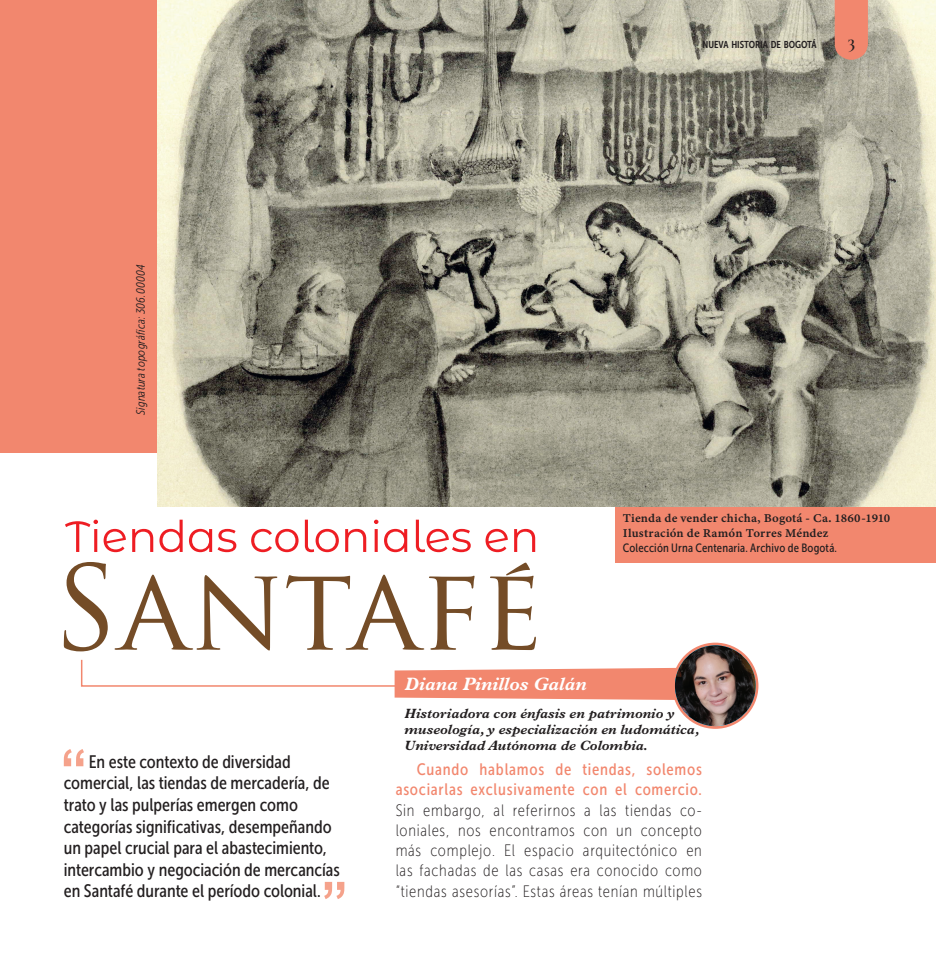
<style>
.page{position:relative;width:936px;height:970px;background:#fff}
.page>*{position:absolute;margin:0;border:0;box-sizing:border-box;transform-origin:0 0}
.t1{font:600 18.75px "Cormorant";color:#231f20}
.t2{font:18px/21.6px "Museo Sans Condensed 500";color:#231f20}
.t3{font:italic 700 18px "Plantin Std";color:#fff}
.t4{font:16.5px/20.2px "Museo Sans Condensed 100";letter-spacing:.045em;color:#231f20;text-align:justify}
.t5{font:16.5px/20.2px "Museo Sans Condensed 500";letter-spacing:.045em;color:#f2876e;text-align:right}
.t6{font:italic 700 13.5px/16.2px "Plantin Std";color:#231f20}
.t7{font:12px/15px "Minion Variable Concept";letter-spacing:.01em;color:#231f20}
.t8{font:12px "Museo Sans Condensed 500";letter-spacing:.015em;color:#231f20}
.t9{font:italic 12px "Museo Sans Condensed 300";letter-spacing:.015em;color:#231f20}
.t10{font:10.05px "Museo Sans Condensed 700";color:#231f20}
</style>
<div class="page">
<div style="left:615px;top:495px;width:320px;height:67px;background:#f2876e"></div>
<div style="left:0;top:0;width:935px;height:452px;background:#f2876e"></div>
<img style="left:157px;top:0;width:778px;height:506px">
<svg style="left:81px;top:658px;width:602px;height:42px"></svg>
<svg style="left:673px;top:644px;width:84px;height:83px"></svg>
<div style="left:672px;top:642px;width:86px;height:86px;border:3px solid #f2876e;border-radius:50%"></div>
<svg style="left:65px;top:519px;width:33px;height:33px"></svg>
<hr style="left:94px;top:529px;width:3px;height:23px;background:#ee1d23">
<svg style="left:104px;top:529px;width:22px;height:23px"></svg>
<svg style="left:132px;top:529px;width:21px;height:23px"></svg>
<svg style="left:159px;top:519px;width:24px;height:33px"></svg>
<svg style="left:189px;top:529px;width:47px;height:23px"></svg>
<svg style="left:251px;top:529px;width:47px;height:23px"></svg>
<svg style="left:305px;top:519px;width:34px;height:33px"></svg>
<svg style="left:345px;top:529px;width:21px;height:23px"></svg>
<svg style="left:374px;top:519px;width:4px;height:5px"></svg>
<svg style="left:374px;top:529px;width:4px;height:23px"></svg>
<svg style="left:384px;top:529px;width:23px;height:23px"></svg>
<svg style="left:416px;top:519px;width:54px;height:33px"></svg>
<svg style="left:485px;top:529px;width:23px;height:23px"></svg>
<svg style="left:514px;top:529px;width:21px;height:23px"></svg>
<svg style="left:64px;top:562px;width:44px;height:89px"></svg>
<svg style="left:115px;top:574px;width:162px;height:76px"></svg>
<svg style="left:286px;top:574px;width:188px;height:75px"></svg>
<svg style="left:490px;top:562px;width:46px;height:88px"></svg>
<svg style="left:834px;top:0;width:33px;height:60px"></svg>
<svg style="left:64px;top:749px;width:20px;height:17px"></svg>
<svg style="left:324px;top:881px;width:20px;height:18px"></svg>
<img style="left:675px;top:645px;width:80px;height:81px;border-radius:40px">
<p class="t10" style="left:702px;top:39px;width:116px">NUEVA HISTORIA DE BOGOTÁ</p>
<p class="t1" style="left:846px;top:29px;width:11px">3</p>
<p class="t9" style="left:134px;top:415px;width:152px;rotate:-90deg">Signatura topográfica: 306.00004</p>
<p class="t2" style="left:64px;top:750px;width:277px;text-indent:25px">En este contexto de diversidad comercial, las tiendas de mercadería, de trato y las pulperías emergen como categorías significativas, desempeñando un papel crucial para el abastecimiento, intercambio y negociación de mercancías en Santafé durante el período colonial.</p>
<p class="t7" style="left:622px;top:510px;width:269px">Tienda de vender chicha, Bogotá - Ca. 1860-1910<br>Ilustración de Ramón Torres Méndez</p>
<p class="t8" style="left:622px;top:541px;width:216px">Colección Urna Centenaria. Archivo de Bogotá.</p>
<p class="t3" style="left:404px;top:673px;width:184px">Diana Pinillos Galán</p>
<p class="t6" style="left:404px;top:704px;width:297px">Historiadora con énfasis en patrimonio y museología, y especialización en ludomática,<br>Universidad Autónoma de Colombia.</p>
<p class="t5" style="left:395px;top:759px;width:308px">Cuando hablamos de tiendas, solemos asociarlas exclusivamente con el comercio.</p>
<p class="t4" style="left:395px;top:799px;width:308px">Sin embargo, al referirnos a las tiendas co&shy;loniales, nos encontramos con un concepto más complejo. El espacio arquitectónico en las fachadas de las casas era conocido como “tiendas asesorías”. Estas áreas tenían múltiples</p>
</div>
